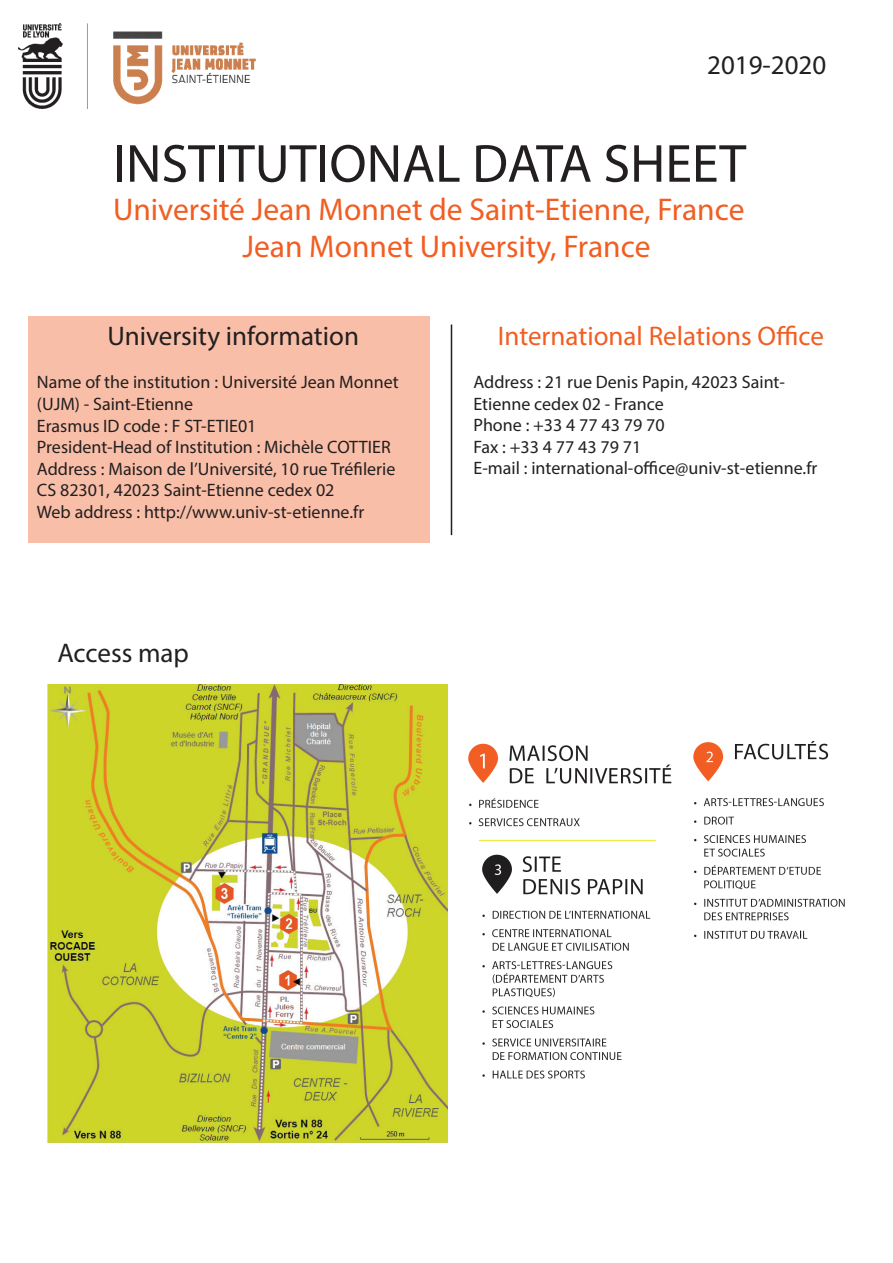
<style>
.page{position:relative;width:893px;height:1263px;background:#fff}
.page>*{position:absolute;margin:0;border:0;box-sizing:border-box;transform-origin:0 0}
.t1{font:54px "Myriad Pro";color:#231f20}
.t2{font:31.5px/37.8px "Myriad Pro";color:#f25d21}
.t3{font:27px "Myriad Pro";color:#231f20}
.t4{font:27px "Myriad Pro";color:#f25d21}
.t5{font:18px/21.6px "Myriad Pro";color:#231f20}
</style>
<div class="page">
<img style="left:18px;top:23px;width:237px;height:86px">
<div style="left:28px;top:316px;width:401px;height:227px;background:#f9bea7"></div>
<hr style="left:451px;top:324px;width:1px;height:211px;background:#231f20">
<img style="left:47px;top:685px;width:401px;height:457px">
<img style="left:469px;top:741px;width:376px;height:337px">
<h3 class="t3" style="left:707px;top:49px;width:121px">2019-2020</h3>
<h1 class="t1" style="left:113px;top:130px;width:635px">INSTITUTIONAL DATA SHEET</h1>
<h2 class="t2" style="left:242px;top:190px;width:503px;text-indent:-129px">Université Jean Monnet de Saint-Etienne, France<br>Jean Monnet University, France</h2>
<h3 class="t3" style="left:107px;top:319px;width:253px">University information</h3>
<p class="t5" style="left:37px;top:371px;width:363px">Name of the institution : Université Jean Monnet (UJM) - Saint-Etienne<br>Erasmus ID code : F ST-ETIE01<br>President-Head of Institution : Michèle COTTIER Address : Maison de l’Université, 10 rue Tréfilerie CS 82301, 42023 Saint-Etienne cedex 02<br>Web address : http://www.univ-st-etienne.fr</p>
<h3 class="t3" style="left:57px;top:637px;width:133px">Access map</h3>
<h3 class="t4" style="left:498px;top:319px;width:328px">International Relations Office</h3>
<p class="t5" style="left:473px;top:371px;width:345px">Address : 21 rue Denis Papin, 42023 Saint-<br>Etienne cedex 02 - France<br>Phone : +33 4 77 43 79 70<br>Fax : +33 4 77 43 79 71<br>E-mail : international-office@univ-st-etienne.fr</p>
</div>
